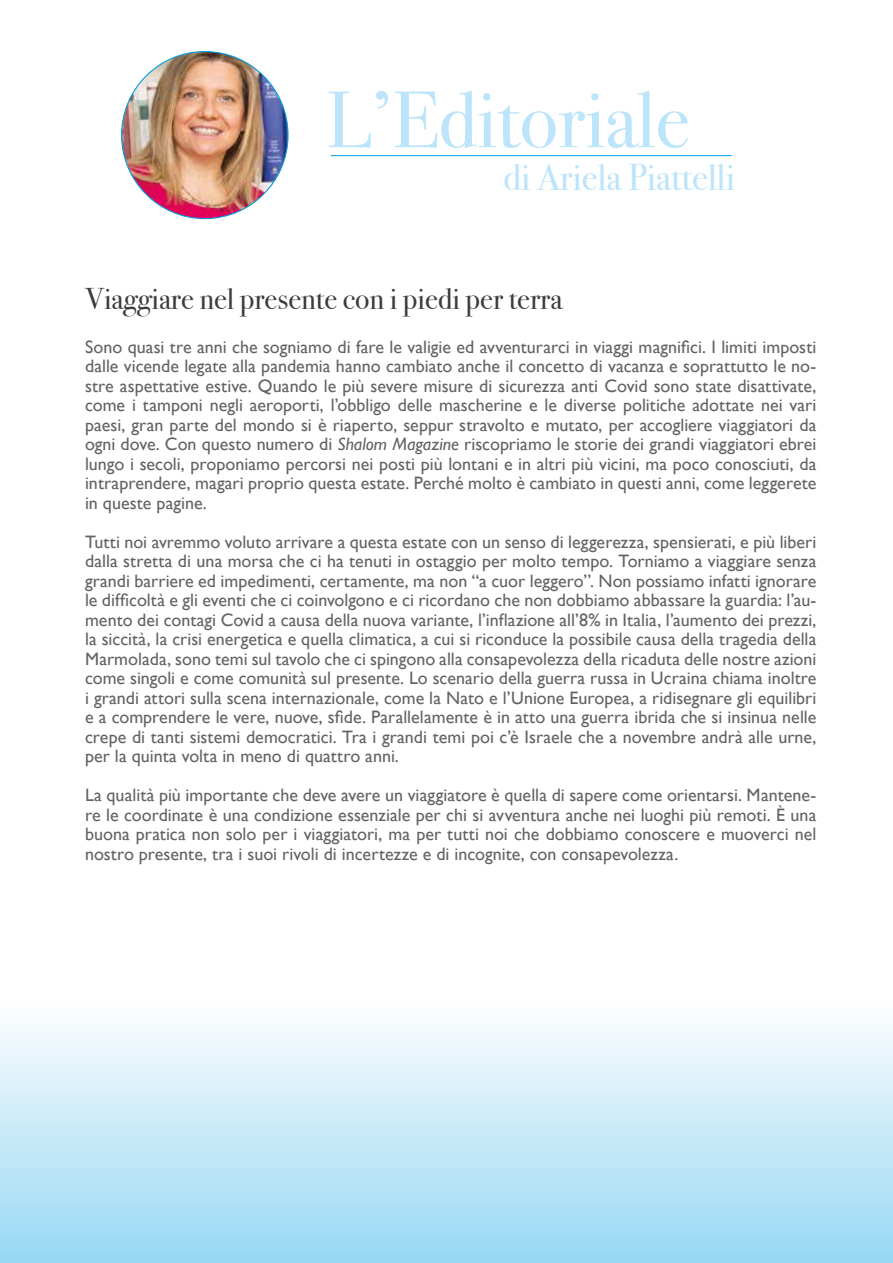
<style>
.page{position:relative;width:893px;height:1263px;background:#fff}
.page>*{position:absolute;margin:0;border:0;box-sizing:border-box;transform-origin:0 0}
.t1{font:79.95px "Bodoni Svty Two OSITCTT";color:#bce4fa}
.t2{font:37.2px "Bodoni Svty Two OSITCTT";color:#bce4fa}
.t3{font:30px "Bodoni Svty Two OSITCTT";color:#3c3c3b}
.t4{font:18px/19.5px "Gill Sans";color:#646363;text-align:justify}
.s1{font-style:italic}
</style>
<div class="page">
<div style="left:0;top:944px;width:893px;height:319px;background:linear-gradient(to bottom,#fff,#99d8f3)"></div>
<img style="left:122px;top:52px;width:166px;height:167px;border-radius:83px">
<hr style="left:331px;top:155px;width:401px;height:1px;background:#009fe3">
<h1 class="t1" style="left:326px;top:72px;width:365px">L’Editoriale</h1>
<h2 class="t2" style="left:503px;top:156px;width:233px">di Ariela Piattelli</h2>
<h3 class="t3" style="left:85px;top:281px;width:479px">Viaggiare nel presente con i piedi per terra</h3>
<p class="t4" style="left:85px;top:337px;width:733px">Sono quasi tre anni che sogniamo di fare le valigie ed avventurarci in viaggi magnifici. I limiti imposti dalle vicende legate alla pandemia hanno cambiato anche il concetto di vacanza e soprattutto le no&shy;stre aspettative estive. Quando le più severe misure di sicurezza anti Covid sono state disattivate, come i tamponi negli aeroporti, l’obbligo delle mascherine e le diverse politiche adottate nei vari paesi, gran parte del mondo si è riaperto, seppur stravolto e mutato, per accogliere viaggiatori da ogni dove. Con questo numero di <span class="s1">Shalom Magazine</span> riscopriamo le storie dei grandi viaggiatori ebrei lungo i secoli, proponiamo percorsi nei posti più lontani e in altri più vicini, ma poco conosciuti, da intraprendere, magari proprio questa estate. Perché molto è cambiato in questi anni, come leggerete in queste pagine.</p>
<p class="t4" style="left:85px;top:532px;width:733px">Tutti noi avremmo voluto arrivare a questa estate con un senso di leggerezza, spensierati, e più liberi dalla stretta di una morsa che ci ha tenuti in ostaggio per molto tempo. Torniamo a viaggiare senza grandi barriere ed impedimenti, certamente, ma non “a cuor leggero”. Non possiamo infatti ignorare le difficoltà e gli eventi che ci coinvolgono e ci ricordano che non dobbiamo abbassare la guardia: l’au&shy;mento dei contagi Covid a causa della nuova variante, l’inflazione all’8% in Italia, l’aumento dei prezzi, la siccità, la crisi energetica e quella climatica, a cui si riconduce la possibile causa della tragedia della Marmolada, sono temi sul tavolo che ci spingono alla consapevolezza della ricaduta delle nostre azioni come singoli e come comunità sul presente. Lo scenario della guerra russa in Ucraina chiama inoltre i grandi attori sulla scena internazionale, come la Nato e l’Unione Europea, a ridisegnare gli equilibri e a comprendere le vere, nuove, sfide. Parallelamente è in atto una guerra ibrida che si insinua nelle crepe di tanti sistemi democratici. Tra i grandi temi poi c’è Israele che a novembre andrà alle urne, per la quinta volta in meno di quattro anni.</p>
<p class="t4" style="left:85px;top:785px;width:733px">La qualità più importante che deve avere un viaggiatore è quella di sapere come orientarsi. Mantene&shy;re le coordinate è una condizione essenziale per chi si avventura anche nei luoghi più remoti. È una buona pratica non solo per i viaggiatori, ma per tutti noi che dobbiamo conoscere e muoverci nel nostro presente, tra i suoi rivoli di incertezze e di incognite, con consapevolezza.</p>
</div>
